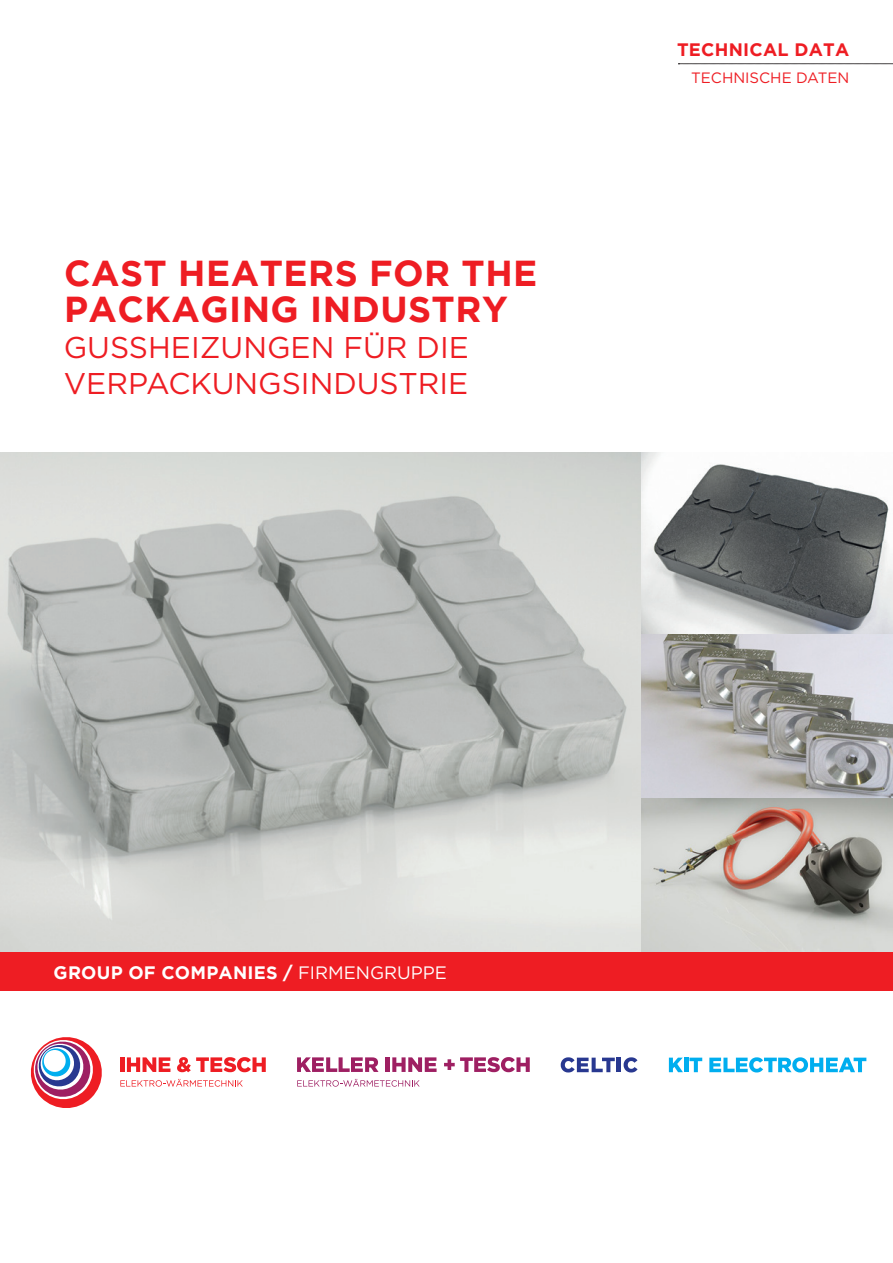
<style>
.page{position:relative;width:893px;height:1263px;background:#fff}
.page>*{position:absolute;margin:0;border:0;box-sizing:border-box;transform-origin:0 0}
.Bildinfo-Überschrift{font:700 36px "Gotham";letter-spacing:.015em;color:#ee1d23}
.Bildinfo-Überschrift-2{font:30px "Gotham";color:#ee1d23}
.t1{font:700 18px "Gotham";letter-spacing:.015em;color:#fff}
.t2{font:700 18px "Gotham";letter-spacing:.015em;color:#ee1d23}
.t3{font:15px "Gotham";color:#ee1d23}
.s1{font-weight:400}
</style>
<div class="page">
<svg style="left:678px;top:64px;width:215px;height:1px"></svg>
<img style="left:0;top:453px;width:893px;height:499px">
<div style="left:0;top:952px;width:893px;height:38px;background:#ee1d23"></div>
<hr style="left:120px;top:1057px;width:4px;height:15px;background:#ee1d23">
<svg style="left:127px;top:1057px;width:43px;height:15px"></svg>
<svg style="left:177px;top:1057px;width:89px;height:15px"></svg>
<svg style="left:120px;top:1079px;width:123px;height:8px"></svg>
<svg style="left:297px;top:1079px;width:123px;height:8px"></svg>
<svg style="left:31px;top:1037px;width:71px;height:71px"></svg>
<svg style="left:297px;top:1057px;width:81px;height:15px"></svg>
<div style="left:385px;top:1057px;width:5px;height:15px;background:#9e1f62"></div>
<svg style="left:392px;top:1057px;width:45px;height:15px"></svg>
<svg style="left:444px;top:1057px;width:86px;height:15px"></svg>
<svg style="left:561px;top:1057px;width:54px;height:15px"></svg>
<hr style="left:617px;top:1058px;width:4px;height:14px;background:#283890">
<svg style="left:624px;top:1057px;width:14px;height:15px"></svg>
<svg style="left:669px;top:1058px;width:14px;height:14px"></svg>
<hr style="left:684px;top:1058px;width:4px;height:14px;background:#00aeef">
<svg style="left:689px;top:1058px;width:13px;height:14px"></svg>
<svg style="left:709px;top:1057px;width:157px;height:15px"></svg>
<hr style="left:0;top:829px;width:1px;height:434px;background:#dcdddf">
<p class="Bildinfo-Überschrift" style="left:64px;top:252px;width:475px">CAST HEATERS FOR THE</p>
<p class="Bildinfo-Überschrift" style="left:64px;top:288px;width:445px">PACKAGING INDUSTRY</p>
<p class="Bildinfo-Überschrift-2" style="left:64px;top:328px;width:407px">GUSSHEIZUNGEN FÜR DIE</p>
<p class="Bildinfo-Überschrift-2" style="left:64px;top:364px;width:406px">VERPACKUNGSINDUSTRIE</p>
<p class="t2" style="left:677px;top:39px;width:174px">TECHNICAL DATA</p>
<p class="t3" style="left:691px;top:68px;width:160px">TECHNISCHE DATEN</p>
<p class="t1" style="left:54px;top:962px;width:395px">GROUP OF COMPANIES / <span class="s1">FIRMENGRUPPE</span></p>
</div>
